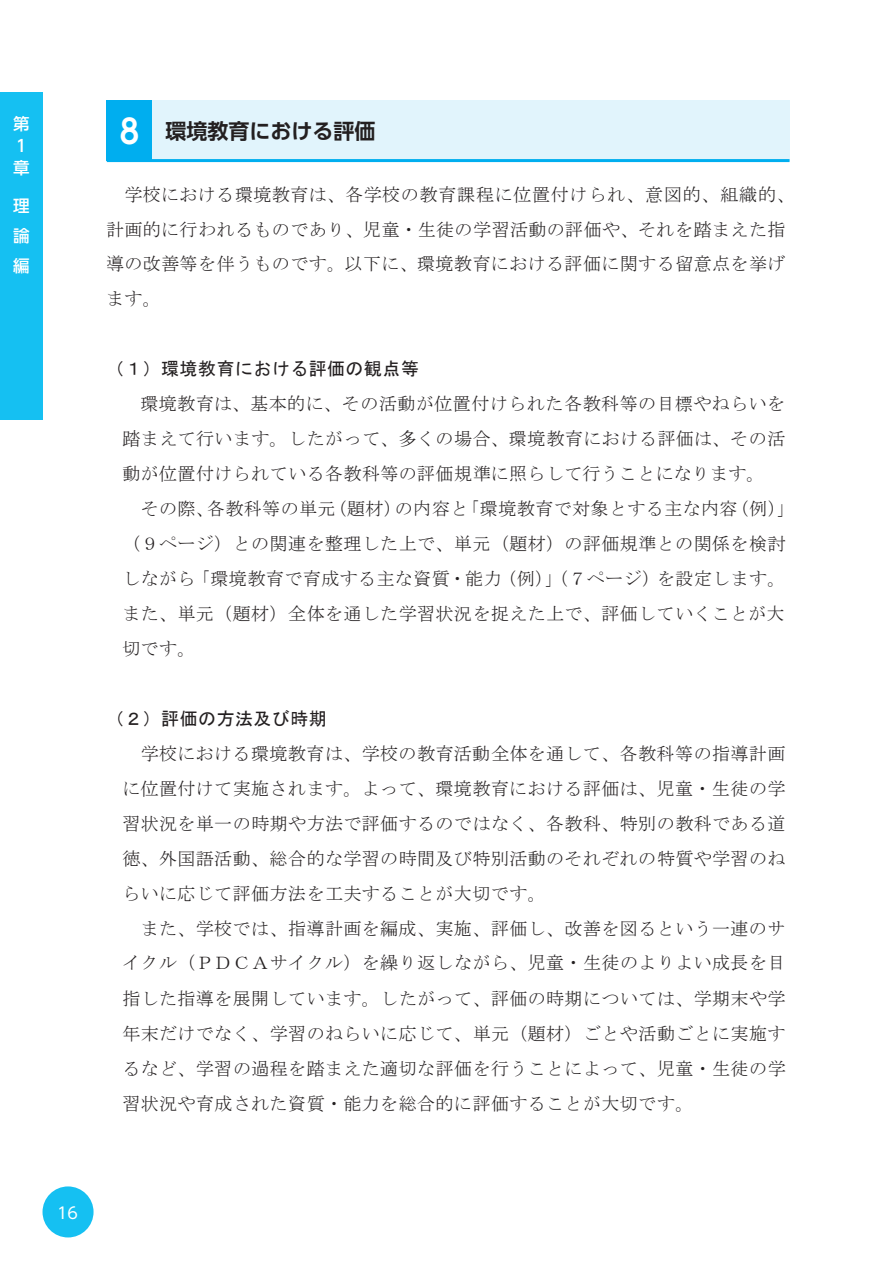
<style>
.page{position:relative;width:893px;height:1263px;background:#fff}
.page>*{position:absolute;margin:0;border:0;box-sizing:border-box;transform-origin:0 0}
.t1{font:700 21px "UD Shin Go Pro De";color:#231f20}
.t2{font:18px/35px "MS Mincho";letter-spacing:.02em;color:#231f20;text-align:justify}
.t3{font:18px "MS Gothic";letter-spacing:.02em;color:#231f20}
.t4{font:500 16.5px/22px "UD Shin Go Pro";color:#fff}
.t5{font:15.9px "UD Shin Go Pro";color:#fff}
.s1{font-size:33px;color:#fff}
</style>
<div class="page">
<div style="left:43px;top:1186px;width:51px;height:51px;background:#15c0f2;border-radius:50%"></div>
<div style="left:0;top:92px;width:43px;height:328px;background:#15c0f2"></div>
<div style="left:106px;top:100px;width:683px;height:60px;background:#e1f4fc"></div>
<div style="left:107px;top:100px;width:45px;height:61px;background:#00aeef"></div>
<hr style="left:107px;top:159px;width:682px;height:3px;background:#00aeef">
<p class="t4" style="left:13px;top:112px;width:17px">第<br>１章</p>
<p class="t4" style="left:13px;top:191px;width:18px;line-height:29.7px;text-align:justify">理論編</p>
<p class="t1" style="left:114px;top:114px;width:263px"><span class="s1">８</span> 環境教育における評価</p>
<p class="t2" style="left:106px;top:177px;width:690px;text-align:left;text-indent:18px">学校における環境教育は、各学校の教育課程に位置付けられ、意図的、組織的、計画的に行われるものであり、児童・生徒の学習活動の評価や、それを踏まえた指導の改善等を伴うものです。以下に、環境教育における評価に関する留意点を挙げます。</p>
<p class="t3" style="left:106px;top:360px;width:314px">（１）環境教育における評価の観点等</p>
<p class="t2" style="left:122px;top:386px;width:664px;text-indent:18px">環境教育は、基本的に、その活動が位置付けられた各教科等の目標やねらいを踏まえて行います。したがって、多くの場合、環境教育における評価は、その活動が位置付けられている各教科等の評価規準に照らして行うことになります。</p>
<p class="t2" style="left:122px;top:491px;width:674px;text-align:left;text-indent:18px">その際、各教科等の単元（題材）の内容と「環境教育で対象とする主な内容（例）」（９ページ）との関連を整理した上で、単元（題材）の評価規準との関係を検討しながら「環境教育で育成する主な資質・能力（例）」（７ページ）を設定します。また、単元（題材）全体を通した学習状況を捉えた上で、評価していくことが大切です。</p>
<p class="t3" style="left:106px;top:710px;width:222px">（２）評価の方法及び時期</p>
<p class="t2" style="left:122px;top:736px;width:665px;text-indent:18px">学校における環境教育は、学校の教育活動全体を通して、各教科等の指導計画に位置付けて実施されます。よって、環境教育における評価は、児童・生徒の学習状況を単一の時期や方法で評価するのではなく、各教科、特別の教科である道徳、外国語活動、総合的な学習の時間及び特別活動のそれぞれの特質や学習のねらいに応じて評価方法を工夫することが大切です。</p>
<p class="t2" style="left:123px;top:910px;width:665px;text-indent:18px">また、学校では、指導計画を編成、実施、評価し、改善を図るという一連のサイクル（ＰＤＣＡサイクル）を繰り返しながら、児童・生徒のよりよい成長を目指した指導を展開しています。したがって、評価の時期については、学期末や学年末だけでなく、学習のねらいに応じて、単元（題材）ごとや活動ごとに実施するなど、学習の過程を踏まえた適切な評価を行うことによって、児童・生徒の学習状況や育成された資質・能力を総合的に評価することが大切です。</p>
<p class="t5" style="left:57px;top:1199px;width:23px">16</p>
</div>
